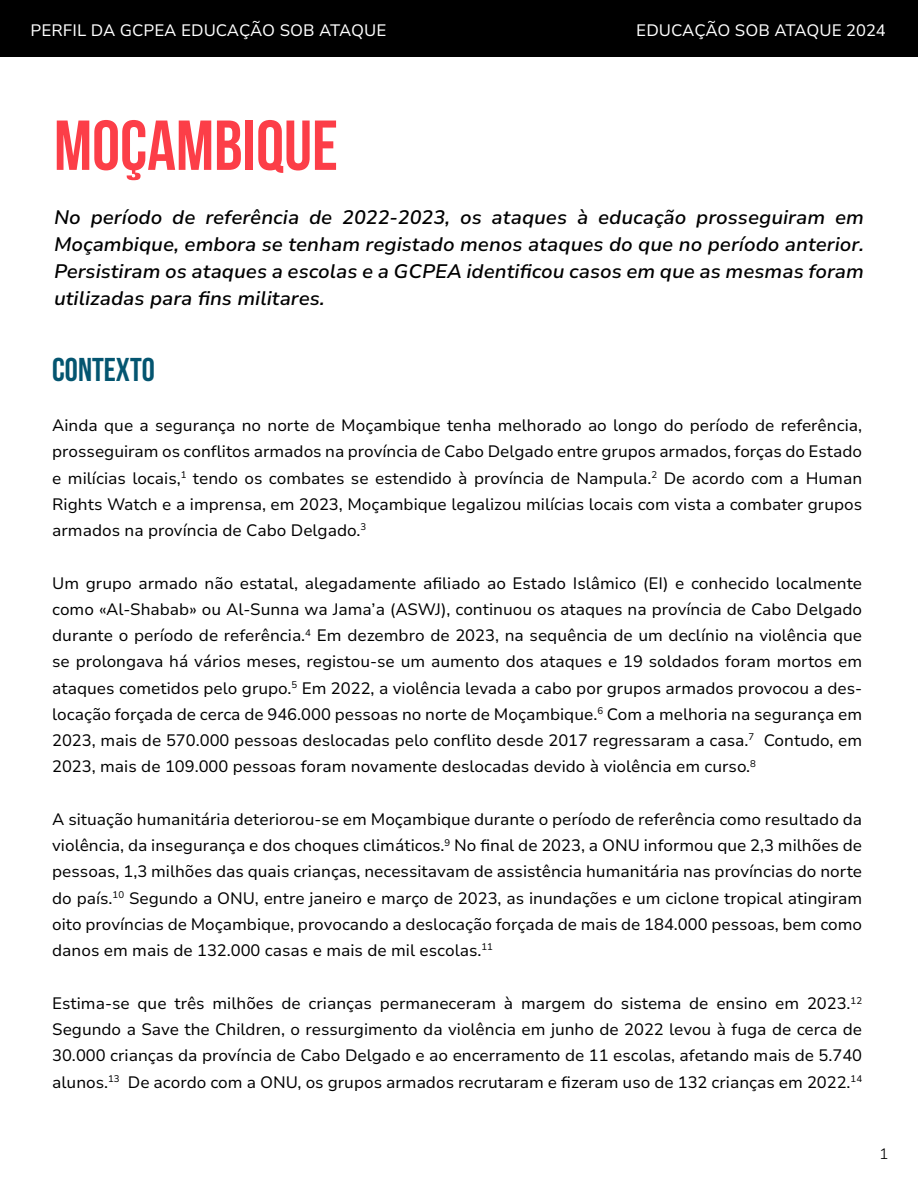
<style>
.page{position:relative;width:918px;height:1188px;background:#fff}
.page>*{position:absolute;margin:0;border:0;box-sizing:border-box;transform-origin:0 0}
.t1{font:70.5px "Bebas Neue";color:#fc3e48}
.t2{font:33px "Bebas Neue";color:#045570}
.t3{font:italic 600 19.5px/27px "Nunito Sans 10 pt";color:#000;text-align:justify}
.t4{font:16.5px/26.1px "Nunito Sans 10 pt";color:#000;text-align:justify}
.t5{font:16.5px "Nunito Sans 10 pt";color:#fff}
.t6{font:300 15px "Nunito Sans 10 pt";color:#000}
</style>
<div class="page">
<div style="left:0;top:0;width:918px;height:57px;background:#000"></div>
<p class="t5" style="left:31px;top:19px;width:357px">PERFIL DA GCPEA EDUCAÇÃO SOB ATAQUE</p>
<p class="t5" style="left:636px;top:19px;width:251px">EDUCAÇÃO SOB ATAQUE 2024</p>
<h1 class="t1" style="left:54px;top:107px;width:286px">MOÇAMBIQUE</h1>
<p class="t3" style="left:54px;top:203px;width:812px">No período de referência de 2022-2023, os ataques à educação prosseguiram em Moçambique, embora se tenham registado menos ataques do que no período anterior.<br>Persistiram os ataques a escolas e a GCPEA identificou casos em que as mesmas foram utilizadas para fins militares.</p>
<h2 class="t2" style="left:52px;top:352px;width:104px">CONTEXTO</h2>
<p class="t4" style="left:52px;top:412px;width:812px">Ainda que a segurança no norte de Moçambique tenha melhorado ao longo do período de referência, prosseguiram os conflitos armados na província de Cabo Delgado entre grupos armados, forças do Estado e milícias locais,<sup>1</sup> tendo os combates se estendido à província de Nampula.<sup>2</sup> De acordo com a Human Rights Watch e a imprensa, em 2023, Moçambique legalizou milícias locais com vista a combater grupos armados na província de Cabo Delgado.<sup>3</sup></p>
<p class="t4" style="left:52px;top:570px;width:812px">Um grupo armado não estatal, alegadamente afiliado ao Estado Islâmico (EI) e conhecido localmente como «Al-Shabab» ou Al-Sunna wa Jama’a (ASWJ), continuou os ataques na província de Cabo Delgado durante o período de referência.<sup>4</sup> Em dezembro de 2023, na sequência de um declínio na violência que se prolongava há vários meses, registou-se um aumento dos ataques e 19 soldados foram mortos em ataques cometidos pelo grupo.<sup>5</sup> Em 2022, a violência levada a cabo por grupos armados provocou a des&shy;locação forçada de cerca de 946.000 pessoas no norte de Moçambique.<sup>6</sup> Com a melhoria na segurança em 2023, mais de 570.000 pessoas deslocadas pelo conflito desde 2017 regressaram a casa.<sup>7</sup> Contudo, em 2023, mais de 109.000 pessoas foram novamente deslocadas devido à violência em curso.<sup>8</sup></p>
<p class="t4" style="left:52px;top:806px;width:812px">A situação humanitária deteriorou-se em Moçambique durante o período de referência como resultado da violência, da insegurança e dos choques climáticos.<sup>9</sup> No final de 2023, a ONU informou que 2,3 milhões de pessoas, 1,3 milhões das quais crianças, necessitavam de assistência humanitária nas províncias do norte do país.<sup>10</sup> Segundo a ONU, entre janeiro e março de 2023, as inundações e um ciclone tropical atingiram oito províncias de Moçambique, provocando a deslocação forçada de mais de 184.000 pessoas, bem como danos em mais de 132.000 casas e mais de mil escolas.<sup>11</sup></p>
<p class="t4" style="left:52px;top:990px;width:812px">Estima-se que três milhões de crianças permaneceram à margem do sistema de ensino em 2023.<sup>12<br></sup>Segundo a Save the Children, o ressurgimento da violência em junho de 2022 levou à fuga de cerca de 30.000 crianças da província de Cabo Delgado e ao encerramento de 11 escolas, afetando mais de 5.740 alunos.<sup>13</sup> De acordo com a ONU, os grupos armados recrutaram e fizeram uso de 132 crianças em 2022.<sup>14</sup></p>
<p class="t6" style="left:879px;top:1143px;width:10px">1</p>
</div>
